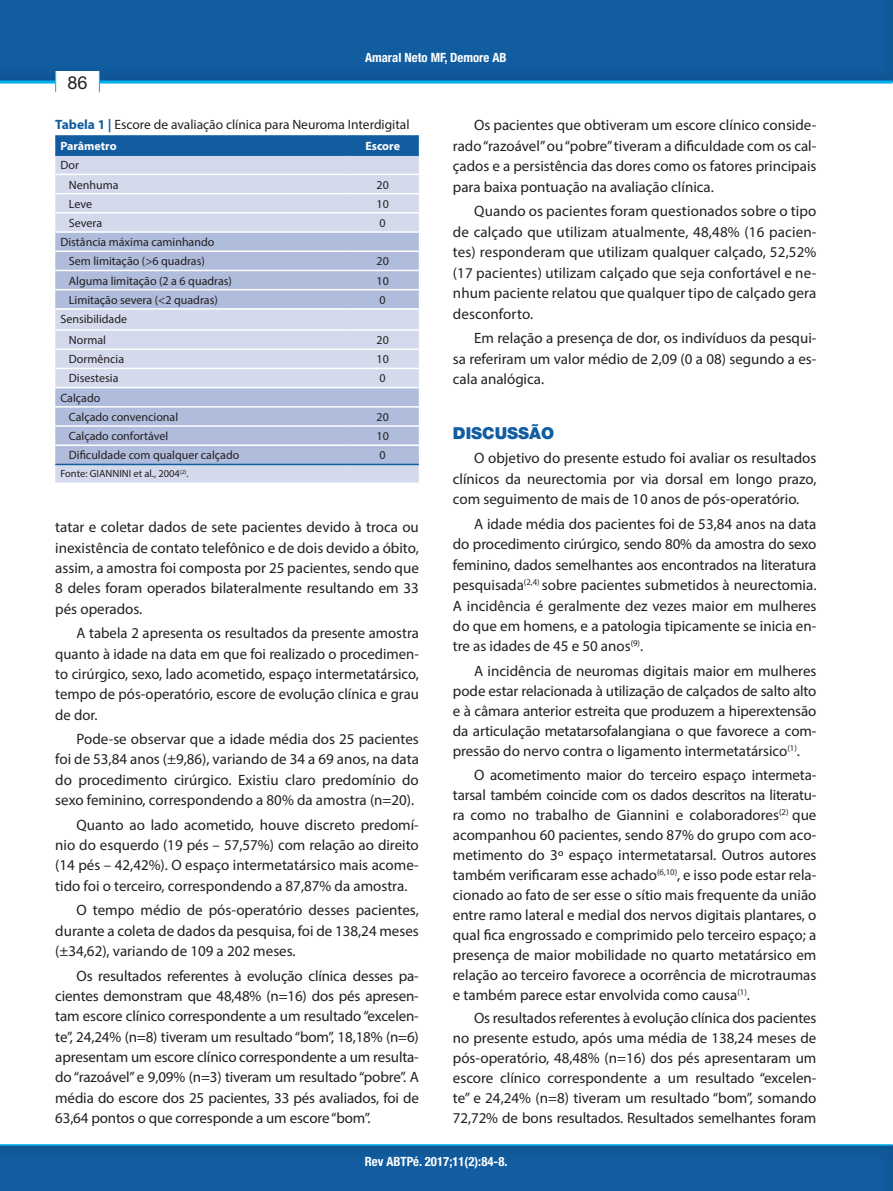
<style>
.page{position:relative;width:893px;height:1191px;background:#fff}
.page>*{position:absolute;margin:0;border:0;box-sizing:border-box;transform-origin:0 0}
.t1{font:18px "Helvetica Neue";color:#231f20}
.t2{font:900 16.5px "Helvetica Neue";color:#115da0}
.t3{font:15px/20.4px "Myriad Pro";color:#231f20;text-align:justify}
.t4{font:13.5px "Myriad Pro";color:#231f20}
.t5{font:700 condensed 12.75px "Helvetica Neue";color:#fff}
.t6{font:12px/19.2px "Myriad Pro";color:#231f20}
.t7{font:700 12px "Myriad Pro";color:#fff}
.t8{font:10.5px "Myriad Pro";color:#231f20}
.s1{font-weight:700;color:#115da0}
</style>
<div class="page">
<div style="left:0;top:0;width:893px;height:84px;background:#115da0"></div>
<hr style="left:0;top:81px;width:893px;height:3px;background:#00aeef">
<div style="left:55px;top:71px;width:45px;height:21px;background:#fff"></div>
<svg style="left:55px;top:71px;width:1px;height:21px"></svg>
<svg style="left:99px;top:71px;width:1px;height:21px"></svg>
<div style="left:0;top:1143px;width:893px;height:48px;background:#115da0"></div>
<hr style="left:0;top:1144px;width:893px;height:1px;background:#00aeef">
<svg style="left:55px;top:137px;width:364px;height:94px;background:#afc2dd"></svg>
<div style="left:55px;top:233px;width:364px;height:75px;background:#b0bcdb"></div>
<svg style="left:55px;top:310px;width:364px;height:172px;background:#c4cde4"></svg>
<hr style="left:55px;top:174px;width:292px;height:1px;background:#fff">
<hr style="left:347px;top:174px;width:72px;height:1px;background:#fff">
<hr style="left:55px;top:193px;width:292px;height:1px;background:#fff">
<hr style="left:347px;top:193px;width:72px;height:1px;background:#fff">
<hr style="left:55px;top:212px;width:292px;height:1px;background:#fff">
<hr style="left:347px;top:212px;width:72px;height:1px;background:#fff">
<hr style="left:55px;top:250px;width:292px;height:2px;background:#fff">
<hr style="left:347px;top:250px;width:72px;height:2px;background:#fff">
<hr style="left:55px;top:270px;width:292px;height:1px;background:#fff">
<hr style="left:347px;top:270px;width:72px;height:1px;background:#fff">
<hr style="left:55px;top:289px;width:292px;height:1px;background:#fff">
<hr style="left:347px;top:289px;width:72px;height:1px;background:#fff">
<hr style="left:55px;top:329px;width:292px;height:2px;background:#fff">
<hr style="left:347px;top:329px;width:72px;height:2px;background:#fff">
<hr style="left:55px;top:348px;width:292px;height:2px;background:#fff">
<hr style="left:347px;top:348px;width:72px;height:2px;background:#fff">
<hr style="left:55px;top:368px;width:292px;height:1px;background:#fff">
<hr style="left:347px;top:368px;width:72px;height:1px;background:#fff">
<hr style="left:55px;top:387px;width:292px;height:1px;background:#fff">
<hr style="left:347px;top:387px;width:72px;height:1px;background:#fff">
<hr style="left:55px;top:406px;width:292px;height:1px;background:#fff">
<hr style="left:347px;top:406px;width:72px;height:1px;background:#fff">
<hr style="left:55px;top:425px;width:292px;height:2px;background:#fff">
<hr style="left:347px;top:425px;width:72px;height:2px;background:#fff">
<hr style="left:55px;top:444px;width:292px;height:2px;background:#fff">
<hr style="left:347px;top:444px;width:72px;height:2px;background:#fff">
<hr style="left:55px;top:464px;width:292px;height:1px;background:#115da0">
<hr style="left:347px;top:464px;width:72px;height:1px;background:#115da0">
<hr style="left:55px;top:135px;width:292px;height:2px;background:#115da0">
<hr style="left:347px;top:135px;width:72px;height:2px;background:#115da0">
<hr style="left:55px;top:154px;width:292px;height:2px;background:#115da0">
<hr style="left:347px;top:154px;width:72px;height:2px;background:#115da0">
<p class="t1" style="left:68px;top:72px;width:22px">86</p>
<p class="t5" style="left:365px;top:50px;width:143px">Amaral Neto MF, Demore AB</p>
<p class="t4" style="left:55px;top:116px;width:356px"><span class="s1">Tabela 1 |</span> Escore de avaliação clínica para Neuroma Interdigital</p>
<p class="t7" style="left:60px;top:138px;width:58px">Parâmetro</p>
<p class="t7" style="left:365px;top:138px;width:36px">Escore</p>
<p class="t6" style="left:69px;top:155px;width:51px;text-indent:-9px">Dor<br>Nenhuma</p>
<p class="t6" style="left:377px;top:175px;width:14px">20</p>
<p class="t6" style="left:69px;top:194px;width:25px">Leve</p>
<p class="t6" style="left:377px;top:194px;width:14px">10</p>
<p class="t6" style="left:69px;top:213px;width:35px">Severa</p>
<p class="t6" style="left:380px;top:213px;width:8px">0</p>
<p class="t6" style="left:60px;top:232px;width:156px;text-align:center">Distância máxima caminhando<br>Sem limitação (&gt;6 quadras)</p>
<p class="t6" style="left:377px;top:251px;width:14px">20</p>
<p class="t6" style="left:69px;top:271px;width:165px">Alguma limitação (2 a 6 quadras)</p>
<p class="t6" style="left:377px;top:271px;width:14px">10</p>
<p class="t6" style="left:69px;top:290px;width:150px">Limitação severa (&lt;2 quadras)</p>
<p class="t6" style="left:380px;top:290px;width:8px">0</p>
<p class="t6" style="left:69px;top:308px;width:60px;line-height:21.1px;text-indent:-9px">Sensibilidade<br>Normal</p>
<p class="t6" style="left:377px;top:330px;width:14px">20</p>
<p class="t6" style="left:69px;top:349px;width:57px">Dormência</p>
<p class="t6" style="left:377px;top:349px;width:14px">10</p>
<p class="t6" style="left:69px;top:369px;width:51px">Disestesia</p>
<p class="t6" style="left:380px;top:369px;width:8px">0</p>
<p class="t6" style="left:69px;top:388px;width:111px;text-indent:-9px">Calçado<br>Calçado convencional</p>
<p class="t6" style="left:377px;top:407px;width:14px">20</p>
<p class="t6" style="left:69px;top:426px;width:101px">Calçado confortável</p>
<p class="t6" style="left:377px;top:426px;width:14px">10</p>
<p class="t6" style="left:69px;top:445px;width:172px">Dificuldade com qualquer calçado</p>
<p class="t6" style="left:380px;top:445px;width:8px">0</p>
<p class="t8" style="left:60px;top:467px;width:130px">Fonte: GIANNINI et al., 2004<sup>(2)</sup>.</p>
<p class="t3" style="left:55px;top:517px;width:365px">tatar e coletar dados de sete pacientes devido à troca ou inexistência de contato telefônico e de dois devido a óbito, assim, a amostra foi composta por 25 pacientes, sendo que 8 deles foram operados bilateralmente resultando em 33 pés operados.</p>
<p class="t3" style="left:55px;top:623px;width:365px;text-indent:21px">A tabela 2 apresenta os resultados da presente amostra quanto à idade na data em que foi realizado o procedimen&shy;to cirúrgico, sexo, lado acometido, espaço intermetatársico, tempo de pós-operatório, escore de evolução clínica e grau de dor.</p>
<p class="t3" style="left:55px;top:728px;width:365px;text-indent:21px">Pode-se observar que a idade média dos 25 pacientes foi de 53,84 anos (±9,86), variando de 34 a 69 anos, na data do procedimento cirúrgico. Existiu claro predomínio do sexo feminino, correspondendo a 80% da amostra (n=20).</p>
<p class="t3" style="left:55px;top:814px;width:365px;text-indent:21px">Quanto ao lado acometido, houve discreto predomí&shy;nio do esquerdo (19 pés – 57,57%) com relação ao direito (14 pés – 42,42%). O espaço intermetatársico mais acome&shy;tido foi o terceiro, correspondendo a 87,87% da amostra.</p>
<p class="t3" style="left:55px;top:900px;width:365px;text-indent:21px">O tempo médio de pós-operatório desses pacientes, durante a coleta de dados da pesquisa, foi de 138,24 meses (±34,62), variando de 109 a 202 meses.</p>
<p class="t3" style="left:55px;top:965px;width:365px;text-indent:21px">Os resultados referentes à evolução clínica desses pa&shy;cientes demonstram que 48,48% (n=16) dos pés apresen&shy;tam escore clínico correspondente a um resultado “excelen&shy;te”, 24,24% (n=8) tiveram um resultado “bom”, 18,18% (n=6) apresentam um escore clínico correspondente a um resulta&shy;do “razoável” e 9,09% (n=3) tiveram um resultado “pobre”. A média do escore dos 25 pacientes, 33 pés avaliados, foi de 63,64 pontos o que corresponde a um escore “bom”.</p>
<p class="t3" style="left:453px;top:115px;width:365px;text-indent:21px">Os pacientes que obtiveram um escore clínico conside&shy;rado “razoável” ou “pobre” tiveram a dificuldade com os cal&shy;çados e a persistência das dores como os fatores principais para baixa pontuação na avaliação clínica.</p>
<p class="t3" style="left:453px;top:201px;width:365px;text-indent:21px">Quando os pacientes foram questionados sobre o tipo de calçado que utilizam atualmente, 48,48% (16 pacien&shy;tes) responderam que utilizam qualquer calçado, 52,52% (17 pacientes) utilizam calçado que seja confortável e ne&shy;nhum paciente relatou que qualquer tipo de calçado gera desconforto.</p>
<p class="t3" style="left:453px;top:328px;width:365px;text-indent:21px">Em relação a presença de dor, os indivíduos da pesqui&shy;sa referiram um valor médio de 2,09 (0 a 08) segundo a es&shy;cala analógica.</p>
<p class="t2" style="left:453px;top:423px;width:103px">DISCUSSÃO</p>
<p class="t3" style="left:453px;top:448px;width:365px;text-indent:21px">O objetivo do presente estudo foi avaliar os resultados clínicos da neurectomia por via dorsal em longo prazo, com seguimento de mais de 10 anos de pós-operatório.</p>
<p class="t3" style="left:453px;top:513px;width:365px;text-indent:21px">A idade média dos pacientes foi de 53,84 anos na data do procedimento cirúrgico, sendo 80% da amostra do sexo feminino, dados semelhantes aos encontrados na literatura pesquisada<sup>(2,4)</sup> sobre pacientes submetidos à neurectomia.<br>A incidência é geralmente dez vezes maior em mulheres do que em homens, e a patologia tipicamente se inicia en&shy;tre as idades de 45 e 50 anos<sup>(9)</sup>.</p>
<p class="t3" style="left:453px;top:660px;width:365px;text-indent:21px">A incidência de neuromas digitais maior em mulheres pode estar relacionada à utilização de calçados de salto alto e à câmara anterior estreita que produzem a hiperextensão da articulação metatarsofalangiana o que favorece a com&shy;pressão do nervo contra o ligamento intermetatársico<sup>(1)</sup>.</p>
<p class="t3" style="left:453px;top:764px;width:365px;line-height:20px;text-indent:21px">O acometimento maior do terceiro espaço intermeta&shy;tarsal também coincide com os dados descritos na literatu&shy;ra como no trabalho de Giannini e colaboradores<sup>(2)</sup> que acompanhou 60 pacientes, sendo 87% do grupo com aco&shy;metimento do 3º espaço intermetatarsal. Outros autores também verificaram esse achado<sup>(6,10)</sup>, e isso pode estar rela&shy;cionado ao fato de ser esse o sítio mais frequente da união entre ramo lateral e medial dos nervos digitais plantares, o qual fica engrossado e comprimido pelo terceiro espaço; a presença de maior mobilidade no quarto metatársico em relação ao terceiro favorece a ocorrência de microtraumas e também parece estar envolvida como causa<sup>(1)</sup>.</p>
<p class="t3" style="left:453px;top:1007px;width:365px;line-height:20px;text-indent:21px">Os resultados referentes à evolução clínica dos pacientes no presente estudo, após uma média de 138,24 meses de pós-operatório, 48,48% (n=16) dos pés apresentaram um escore clínico correspondente a um resultado “excelen&shy;te” e 24,24% (n=8) tiveram um resultado “bom”, somando 72,72% de bons resultados. Resultados semelhantes foram</p>
<p class="t5" style="left:365px;top:1153px;width:144px">Rev ABTPé. 2017;11(2):84-8.</p>
</div>
